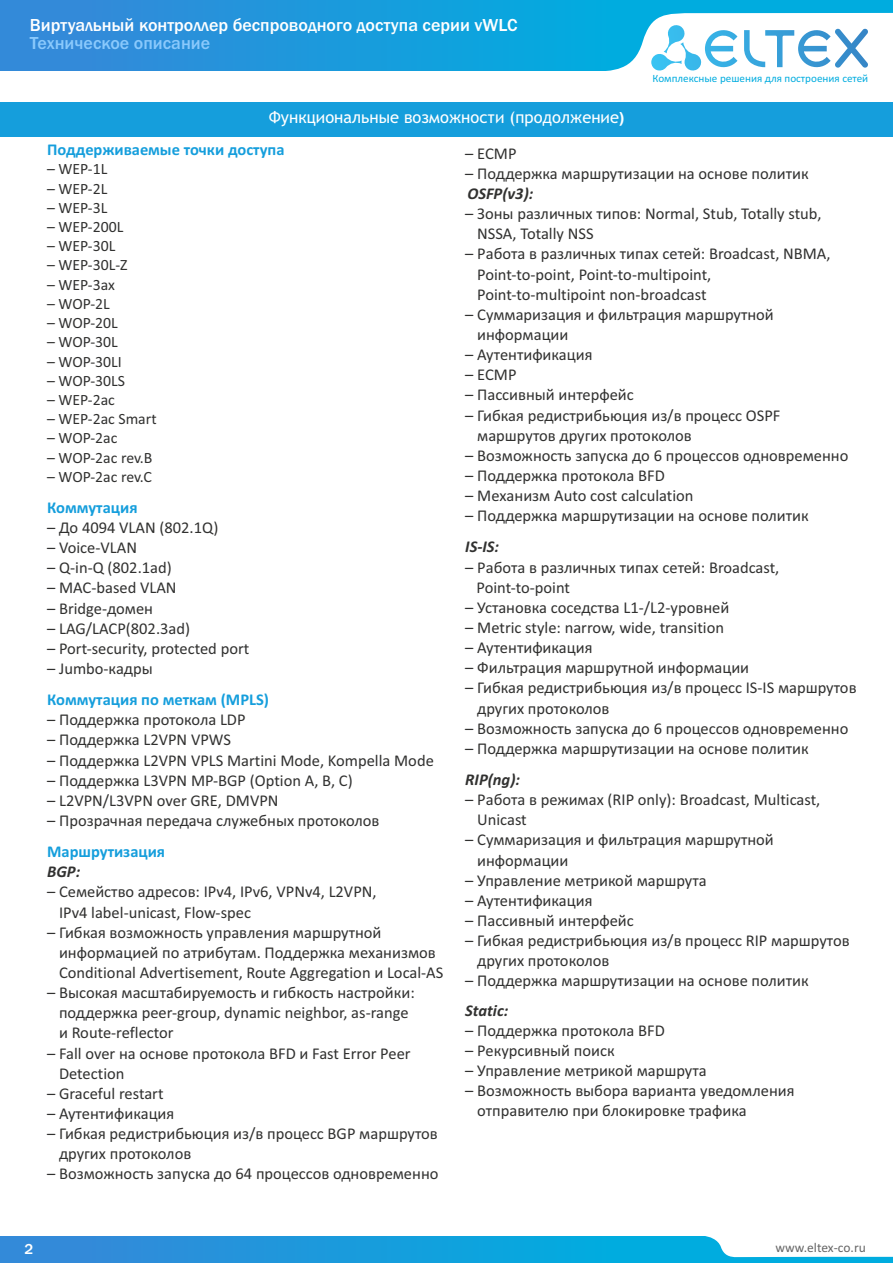
<style>
.page{position:relative;width:893px;height:1263px;background:#fff}
.page>*{position:absolute;margin:0;border:0;box-sizing:border-box;transform-origin:0 0}
.t1{font:500 18px "Franklin Gothic";color:#fff}
.t2{font:500 18px "Franklin Gothic";color:#8ac9fc}
.t3{font:16.5px/20.1px "Calibri";color:#313130}
.t4{font:700 16.5px "Calibri";color:#159edc}
.t5{font:16.5px "Trebuchet MS";color:#fff}
.t6{font:italic 700 16.5px "Calibri";color:#313130}
.t7{font:15.75px "Calibri";color:#313130}
.t8{font:500 15px "Franklin Gothic";color:#fff}
.t9{font:13.5px "Calibri";color:#666}
.t10{font:11.1px "Calibri";color:#00acdf}
</style>
<div class="page">
<div style="left:0;top:0;width:893px;height:71px;background:linear-gradient(to right,#3489d9,#00b4e0)"></div>
<svg style="left:589px;top:13px;width:304px;height:58px"></svg>
<div style="left:0;top:1236px;width:893px;height:27px;background:linear-gradient(to right,#3489d9,#00b4e0)"></div>
<svg style="left:703px;top:1236px;width:190px;height:21px"></svg>
<div style="left:0;top:103px;width:893px;height:34px;background:#159edc"></div>
<p class="t1" style="left:30px;top:19px;width:489px">Виртуальный контроллер беспроводного доступа серии vWLC</p>
<p class="t2" style="left:30px;top:36px;width:182px">Техническое описание</p>
<p class="t1" style="left:263px;top:108px;width:370px">Функциональные возможности (продолжение)<sub>)</sub></p>
<p class="t5" style="left:269px;top:111px;width:352px">Функциональные возможности (продолжение</p>
<p class="t10" style="left:652px;top:73px;width:217px">Комплексные решения для построения сетей</p>
<p class="t4" style="left:47px;top:142px;width:239px">Поддерживаемые точки доступа</p>
<p class="t7" style="left:47px;top:162px;width:62px">– WEP-1L</p>
<p class="t7" style="left:47px;top:182px;width:62px">– WEP-2L</p>
<p class="t7" style="left:47px;top:201px;width:62px">– WEP-3L</p>
<p class="t7" style="left:47px;top:220px;width:78px">– WEP-200L</p>
<p class="t7" style="left:47px;top:239px;width:70px">– WEP-30L</p>
<p class="t7" style="left:47px;top:259px;width:82px">– WEP-30L-Z</p>
<p class="t7" style="left:47px;top:278px;width:69px">– WEP-3ax</p>
<p class="t7" style="left:47px;top:297px;width:64px">– WOP-2L</p>
<p class="t7" style="left:47px;top:316px;width:72px">– WOP-20L</p>
<p class="t7" style="left:47px;top:336px;width:72px">– WOP-30L</p>
<p class="t7" style="left:47px;top:355px;width:76px">– WOP-30LI</p>
<p class="t7" style="left:47px;top:374px;width:79px">– WOP-30LS</p>
<p class="t7" style="left:47px;top:393px;width:69px">– WEP-2ac</p>
<p class="t7" style="left:47px;top:412px;width:111px">– WEP-2ac Smart</p>
<p class="t7" style="left:47px;top:432px;width:72px">– WOP-2ac</p>
<p class="t7" style="left:47px;top:451px;width:107px">– WOP-2ac rev.B</p>
<p class="t7" style="left:47px;top:470px;width:106px">– WOP-2ac rev.C</p>
<p class="t4" style="left:47px;top:500px;width:92px">Коммутация</p>
<p class="t3" style="left:47px;top:519px;width:173px">– До 4094 VLAN (802.1Q)</p>
<p class="t3" style="left:47px;top:539px;width:91px">– Voice-VLAN</p>
<p class="t3" style="left:47px;top:559px;width:126px">– Q-in-Q (802.1ad)</p>
<p class="t3" style="left:47px;top:579px;width:131px">– MAC-based VLAN</p>
<p class="t3" style="left:47px;top:599px;width:107px">– Bridge-домен</p>
<p class="t3" style="left:47px;top:619px;width:144px">– LAG/LACP(802.3ad)</p>
<p class="t3" style="left:47px;top:640px;width:204px">– Port-security, protected port</p>
<p class="t3" style="left:47px;top:660px;width:107px">– Jumbo-кадры</p>
<p class="t4" style="left:47px;top:693px;width:223px">Коммутация по меткам (MPLS)</p>
<p class="t3" style="left:47px;top:711px;width:200px">– Поддержка протокола LDP</p>
<p class="t3" style="left:47px;top:731px;width:185px">– Поддержка L2VPN VPWS</p>
<p class="t3" style="left:47px;top:751px;width:388px">– Поддержка L2VPN VPLS Martini Mode, Kompella Mode</p>
<p class="t3" style="left:47px;top:771px;width:307px">– Поддержка L3VPN MP-BGP (Option A, B, C)</p>
<p class="t3" style="left:47px;top:792px;width:233px">– L2VPN/L3VPN over GRE, DMVPN</p>
<p class="t3" style="left:47px;top:812px;width:334px">– Прозрачная передача служебных протоколов</p>
<p class="t4" style="left:47px;top:845px;width:120px">Маршрутизация</p>
<p class="t6" style="left:47px;top:865px;width:35px">BGP:</p>
<p class="t3" style="left:59px;top:883px;width:319px;text-indent:-12px">– Семейство адресов: IPv4, IPv6, VPNv4, L2VPN,<br>IPv4 label-unicast, Flow-spec</p>
<p class="t3" style="left:59px;top:923px;width:386px;text-indent:-12px">– Гибкая возможность управления маршрутной информацией по атрибутам. Поддержка механизмов<br>Сonditional Advertisement, Route Aggregation и Local-AS</p>
<p class="t3" style="left:59px;top:984px;width:357px;text-indent:-12px">– Высокая маcштабируемость и гибкость настройки: поддержка peer-group, dynamic neighbor, as-range и Route-reflector</p>
<p class="t3" style="left:59px;top:1044px;width:353px;text-indent:-12px">– Fall over на основе протокола BFD и Fast Error Peer<br>Detection</p>
<p class="t3" style="left:47px;top:1085px;width:118px">– Graceful restart</p>
<p class="t3" style="left:47px;top:1105px;width:129px">– Аутентификация</p>
<p class="t3" style="left:59px;top:1125px;width:380px;text-indent:-12px">– Гибкая редистрибьюция из/в процесс BGP маршрутов других протоколов</p>
<p class="t3" style="left:47px;top:1165px;width:393px">– Возможность запуска до 64 процессов одновременно</p>
<p class="t3" style="left:465px;top:144px;width:53px">– ECMP</p>
<p class="t3" style="left:465px;top:165px;width:345px">– Поддержка маршрутизации на основе политик</p>
<p class="t6" style="left:467px;top:187px;width:68px">OSFP(v3):</p>
<p class="t3" style="left:477px;top:205px;width:346px;text-indent:-12px">– Зоны различных типов: Normal, Stub, Totally stub,<br>NSSA, Totally NSS</p>
<p class="t3" style="left:477px;top:245px;width:355px;text-indent:-12px">– Работа в различных типах сетей: Broadcast, NBMA,<br>Point-to-point, Point-to-multipoint,<br>Point-to-multipoint non-broadcast</p>
<p class="t3" style="left:477px;top:306px;width:298px;text-indent:-12px">– Суммаризация и фильтрация маршрутной информации</p>
<p class="t3" style="left:465px;top:346px;width:129px">– Аутентификация</p>
<p class="t3" style="left:465px;top:366px;width:53px">– ECMP</p>
<p class="t3" style="left:465px;top:386px;width:170px">– Пассивный интерфейс</p>
<p class="t3" style="left:477px;top:406px;width:305px;text-indent:-12px">– Гибкая редистрибьюция из/в процесс OSPF маршрутов других протоколов</p>
<p class="t3" style="left:465px;top:447px;width:385px">– Возможность запуска до 6 процессов одновременно</p>
<p class="t3" style="left:465px;top:467px;width:201px">– Поддержка протокола BFD</p>
<p class="t3" style="left:465px;top:487px;width:230px">– Механизм Auto cost calculation</p>
<p class="t3" style="left:465px;top:507px;width:345px">– Поддержка маршрутизации на основе политик</p>
<p class="t6" style="left:465px;top:540px;width:35px">IS-IS:</p>
<p class="t3" style="left:476px;top:558px;width:304px;text-indent:-11px">– Работа в различных типах сетей: Broadcast,<br>Point-to-point</p>
<p class="t3" style="left:465px;top:599px;width:265px">– Установка соседcтва L1-/L2-уровней</p>
<p class="t3" style="left:465px;top:619px;width:260px">– Мetric style: narrow, wide, transition</p>
<p class="t3" style="left:465px;top:639px;width:129px">– Аутентификация</p>
<p class="t3" style="left:465px;top:659px;width:285px">– Фильтрация маршрутной информации</p>
<p class="t3" style="left:477px;top:679px;width:381px;text-indent:-12px">– Гибкая редистрибьюция из/в процесс IS-IS маршрутов других протоколов</p>
<p class="t3" style="left:465px;top:719px;width:385px">– Возможность запуска до 6 процессов одновременно</p>
<p class="t3" style="left:465px;top:740px;width:345px">– Поддержка маршрутизации на основе политик</p>
<p class="t6" style="left:465px;top:772px;width:56px">RIP(ng):</p>
<p class="t3" style="left:477px;top:791px;width:345px;text-indent:-12px">– Работа в режимах (RIP only): Broadcast, Multicast,<br>Unicast</p>
<p class="t3" style="left:477px;top:831px;width:298px;text-indent:-12px">– Суммаризация и фильтрация маршрутной информации</p>
<p class="t3" style="left:465px;top:871px;width:243px">– Управление метрикой маршрута</p>
<p class="t3" style="left:465px;top:892px;width:129px">– Аутентификация</p>
<p class="t3" style="left:465px;top:912px;width:170px">– Пассивный интерфейс</p>
<p class="t3" style="left:477px;top:932px;width:374px;text-indent:-12px">– Гибкая редистрибьюция из/в процесс RIP маршрутов других протоколов</p>
<p class="t3" style="left:465px;top:972px;width:345px">– Поддержка маршрутизации на основе политик</p>
<p class="t6" style="left:465px;top:1003px;width:45px">Static:</p>
<p class="t3" style="left:465px;top:1022px;width:201px">– Поддержка протокола BFD</p>
<p class="t3" style="left:465px;top:1042px;width:151px">– Рекурсивный поиск</p>
<p class="t3" style="left:465px;top:1062px;width:243px">– Управление метрикой маршрута</p>
<p class="t3" style="left:477px;top:1082px;width:319px;text-indent:-12px">– Возможность выбора варианта уведомления отправителю при блокировке трафика</p>
<p class="t8" style="left:25px;top:1243px;width:10px">2</p>
<p class="t9" style="left:776px;top:1242px;width:92px">www.eltex-co.ru</p>
</div>
